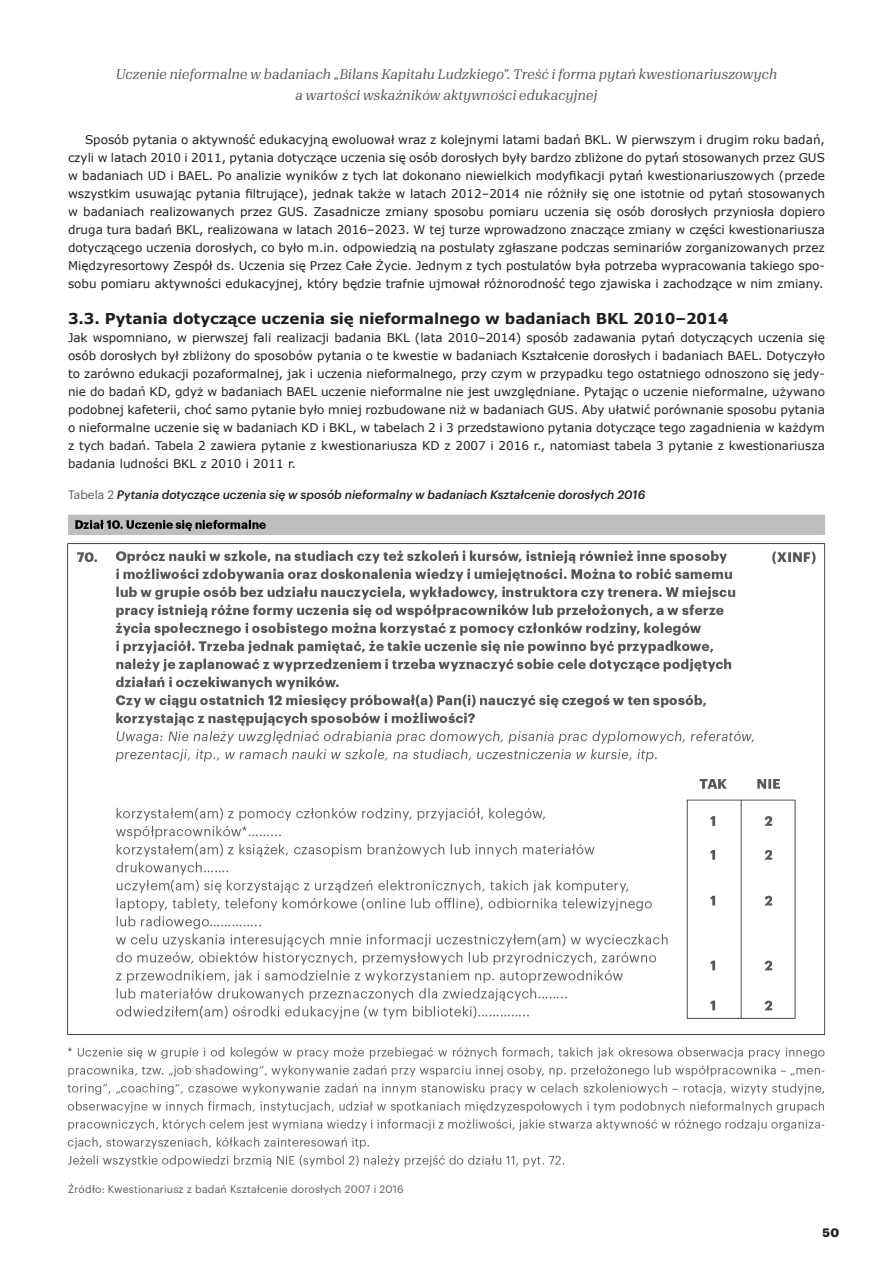
<style>
.page{position:relative;width:893px;height:1263px;background:#fff}
.page>*{position:absolute;margin:0;border:0;box-sizing:border-box;transform-origin:0 0}
.t1{font:700 15px "Verdana";letter-spacing:-.005em;color:#231f20}
.t2{font:italic 13.5px/21px "Granger";letter-spacing:.02em;color:#57585a;text-align:center}
.t3{font:12px/18px "Verdana";color:#231f20;text-align:justify}
.t4{font:italic 500 12px "Graphik";color:#231f20}
.t5{font:700 12px "Graphik";color:#231f20}
.t6{font:10.5px "Graphik";letter-spacing:.02em;color:#57585a}
.s1{font-weight:400;font-style:normal;color:#57585a}
</style>
<div class="page">
<img style="left:67px;top:514px;width:759px;height:653px">
<p class="t2" style="left:116px;top:63px;width:663px">Uczenie nieformalne w badaniach „Bilans Kapitału Ludzkiego”. Treść i forma pytań kwestionariuszowych a wartości wskaźników aktywności edukacyjnej</p>
<p class="t3" style="left:68px;top:131px;width:758px;text-indent:17px">Sposób pytania o aktywność edukacyjną ewoluował wraz z kolejnymi latami badań BKL. W pierwszym i drugim roku badań, czyli w latach 2010 i 2011, pytania dotyczące uczenia się osób dorosłych były bardzo zbliżone do pytań stosowanych przez GUS w badaniach UD i BAEL. Po analizie wyników z tych lat dokonano niewielkich modyfikacji pytań kwestionariuszowych (przede wszystkim usuwając pytania filtrujące), jednak także w latach 2012–2014 nie różniły się one istotnie od pytań stosowanych w badaniach realizowanych przez GUS. Zasadnicze zmiany sposobu pomiaru uczenia się osób dorosłych przyniosła dopiero druga tura badań BKL, realizowana w latach 2016–2023. W tej turze wprowadzono znaczące zmiany w części kwestionariusza dotyczącego uczenia dorosłych, co było m.in. odpowiedzią na postulaty zgłaszane podczas seminariów zorganizowanych przez Międzyresortowy Zespół ds. Uczenia się Przez Całe Życie. Jednym z tych postulatów była potrzeba wypracowania takiego spo&shy;sobu pomiaru aktywności edukacyjnej, który będzie trafnie ujmował różnorodność tego zjawiska i zachodzące w nim zmiany.</p>
<p class="t1" style="left:68px;top:309px;width:662px">3.3. Pytania dotyczące uczenia się nieformalnego w badaniach BKL 2010–2014</p>
<p class="t3" style="left:68px;top:329px;width:758px">Jak wspomniano, w pierwszej fali realizacji badania BKL (lata 2010–2014) sposób zadawania pytań dotyczących uczenia się osób dorosłych był zbliżony do sposobów pytania o te kwestie w badaniach Kształcenie dorosłych i badaniach BAEL. Dotyczyło to zarówno edukacji pozaformalnej, jak i uczenia nieformalnego, przy czym w przypadku tego ostatniego odnoszono się jedy&shy;nie do badań KD, gdyż w badaniach BAEL uczenie nieformalne nie jest uwzględniane. Pytając o uczenie nieformalne, używano podobnej kafeterii, choć samo pytanie było mniej rozbudowane niż w badaniach GUS. Aby ułatwić porównanie sposobu pytania o nieformalne uczenie się w badaniach KD i BKL, w tabelach 2 i 3 przedstawiono pytania dotyczące tego zagadnienia w każdym z tych badań. Tabela 2 zawiera pytanie z kwestionariusza KD z 2007 i 2016 r., natomiast tabela 3 pytanie z kwestionariusza badania ludności BKL z 2010 i 2011 r.</p>
<p class="t4" style="left:68px;top:486px;width:579px"><span class="s1">Tabela 2</span> Pytania dotyczące uczenia się w sposób nieformalny w badaniach Kształcenie dorosłych 2016</p>
<p class="t6" style="left:68px;top:1182px;width:337px">Źródło: Kwestionariusz z badań Kształcenie dorosłych 2007 i 2016</p>
<p class="t5" style="left:823px;top:1223px;width:18px">50</p>
</div>
